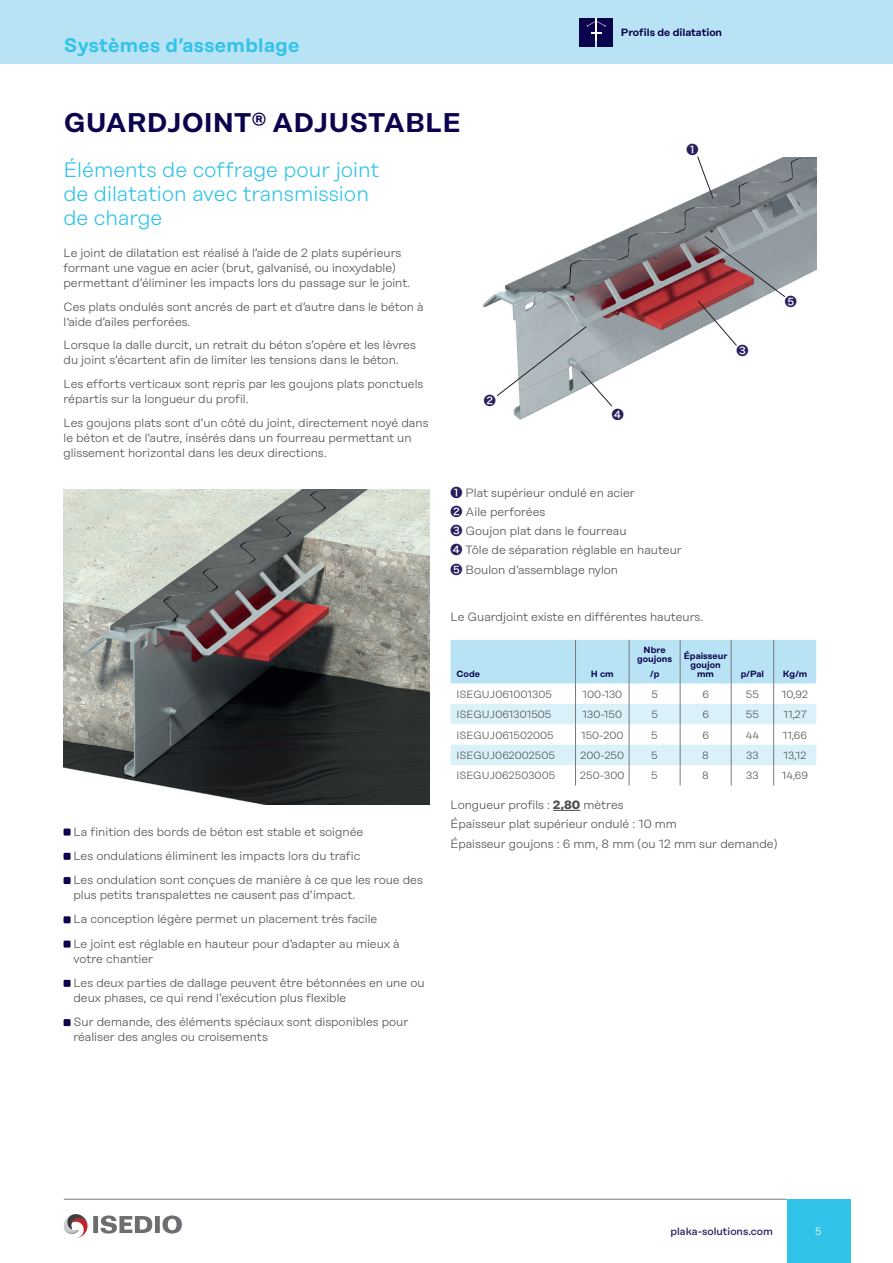
<style>
.page{position:relative;width:893px;height:1263px;background:#fff}
.page>*{position:absolute;margin:0;border:0;box-sizing:border-box;transform-origin:0 0}
.t1{font:600 27px "Rational Display";color:#0b034c}
.t2{font:300 21px/24px "Rational Display";color:#32c3e8}
.t3{font:600 19.5px "Rational Display";letter-spacing:.02em;color:#32c3e8}
.t4{font:300 12px/15px "Rational Display";color:#4b4c4d}
.t5{font:12px "Hira Kaku Pro W6";color:#27205e}
.t6{font:300 10.5px "Rational Display";color:#4b4c4d}
.t7{font:500 10.5px "Rational Display";color:#27205e}
.t8{font:600 10.5px "Rational Display";color:#0b034c}
.t9{font:300 10.5px "Rational Display";color:#fff}
.t10{font:600 9px/9px "Rational Display";color:#0b034c;text-align:center}
.s1{font-family:"Hira Kaku Pro W6";font-weight:400;color:#27205e}
.s2{font-weight:700}
</style>
<div class="page">
<div style="left:0;top:0;width:893px;height:64px;background:#b7e3f5"></div>
<hr style="left:64px;top:1199px;width:723px;height:1px;background:#76787b">
<div style="left:787px;top:1199px;width:63px;height:64px;background:#32c3e8"></div>
<div style="left:580px;top:18px;width:15px;height:28px;background:#0b034c"></div>
<div style="left:597px;top:18px;width:16px;height:28px;background:#0b034c"></div>
<hr style="left:595px;top:18px;width:2px;height:23px;background:#fff">
<svg style="left:587px;top:21px;width:19px;height:13px"></svg>
<img style="left:64px;top:490px;width:365px;height:314px">
<div style="left:64px;top:828px;width:7px;height:7px;background:#0b034c"></div>
<div style="left:64px;top:853px;width:7px;height:7px;background:#0b034c"></div>
<div style="left:64px;top:877px;width:7px;height:7px;background:#0b034c"></div>
<div style="left:64px;top:916px;width:7px;height:7px;background:#0b034c"></div>
<div style="left:64px;top:940px;width:7px;height:7px;background:#0b034c"></div>
<div style="left:64px;top:980px;width:7px;height:7px;background:#0b034c"></div>
<div style="left:64px;top:1019px;width:7px;height:7px;background:#0b034c"></div>
<svg style="left:553px;top:810px;width:27px;height:1px"></svg>
<svg style="left:450px;top:640px;width:366px;height:145px"></svg>
<svg style="left:64px;top:1214px;width:118px;height:24px"></svg>
<img style="left:482px;top:157px;width:334px;height:263px">
<svg style="left:496px;top:325px;width:117px;height:82px"></svg>
<svg style="left:697px;top:235px;width:89px;height:112px"></svg>
<svg style="left:696px;top:156px;width:18px;height:44px"></svg>
<h3 class="t3" style="left:64px;top:33px;width:237px">Systèmes d’assemblage</h3>
<p class="t8" style="left:621px;top:26px;width:103px">Profils de dilatation</p>
<h1 class="t1" style="left:64px;top:107px;width:398px">GUARDJOINT® ADJUSTABLE</h1>
<h2 class="t2" style="left:64px;top:158px;width:317px">Éléments de coffrage pour joint de dilatation avec transmission de charge</h2>
<p class="t4" style="left:64px;top:246px;width:348px">Le joint de dilatation est réalisé à l’aide de 2 plats supérieurs formant une vague en acier (brut, galvanisé, ou inoxydable) permettant d’éliminer les impacts lors du passage sur le joint.</p>
<p class="t4" style="left:64px;top:299px;width:362px">Ces plats ondulés sont ancrés de part et d’autre dans le béton à l‘aide d’ailes perforées.</p>
<p class="t4" style="left:64px;top:338px;width:354px">Lorsque la dalle durcit, un retrait du béton s’opère et les lèvres du joint s’écartent afin de limiter les tensions dans le béton.</p>
<p class="t4" style="left:64px;top:376px;width:361px">Les efforts verticaux sont repris par les goujons plats ponctuels répartis sur la longueur du profil.</p>
<p class="t4" style="left:64px;top:415px;width:366px">Les goujons plats sont d’un côté du joint, directement noyé dans le béton et de l’autre, insérés dans un fourreau permettant un glissement horizontal dans les deux directions.</p>
<p class="t5" style="left:484px;top:390px;width:13px">❷</p>
<p class="t5" style="left:612px;top:403px;width:13px">❹</p>
<p class="t5" style="left:686px;top:139px;width:13px">❶</p>
<p class="t5" style="left:736px;top:340px;width:13px">❸</p>
<p class="t5" style="left:785px;top:291px;width:13px">❺</p>
<p class="t4" style="left:450px;top:483px;width:233px;line-height:19.2px"><span class="s1">❶</span> Plat supérieur ondulé en acier<br><span class="s1">❷</span> Aile perforées<br><span class="s1">❸</span> Goujon plat dans le fourreau<br><span class="s1">❹</span> Tôle de séparation réglable en hauteur<br><span class="s1">❺</span> Boulon d’assemblage nylon</p>
<p class="t4" style="left:450px;top:609px;width:254px">Le Guardjoint existe en différentes hauteurs.</p>
<p class="t10" style="left:456px;top:670px;width:25px">Code</p>
<p class="t10" style="left:591px;top:670px;width:24px">H cm</p>
<p class="t10" style="left:637px;top:645px;width:36px">Nbre goujons</p>
<p class="t10" style="left:650px;top:670px;width:11px">/p</p>
<p class="t10" style="left:684px;top:652px;width:45px">Épaisseur goujon mm</p>
<p class="t10" style="left:741px;top:670px;width:25px">p/Pal</p>
<p class="t10" style="left:783px;top:670px;width:26px">Kg/m</p>
<p class="t4" style="left:73px;top:819px;width:351px;line-height:24.3px">La finition des bords de béton est stable et soignée<br>Les ondulations éliminent les impacts lors du trafic<br>Les ondulation sont conçues de manière à ce que les roue des</p>
<p class="t4" style="left:73px;top:883px;width:328px;line-height:24.3px">plus petits transpalettes ne causent pas d’impact.<br>La conception légère permet un placement très facile<br>Le joint est réglable en hauteur pour d’adapter au mieux à</p>
<p class="t4" style="left:73px;top:946px;width:353px;line-height:24.3px">votre chantier<br>Les deux parties de dallage peuvent être bétonnées en une ou</p>
<p class="t4" style="left:73px;top:985px;width:336px;line-height:24.3px">deux phases, ce qui rend l’exécution plus flexible<br>Sur demande, des éléments spéciaux sont disponibles pour</p>
<p class="t4" style="left:73px;top:1029px;width:196px">réaliser des angles ou croisements</p>
<p class="t6" style="left:456px;top:688px;width:97px">ISEGUJ061001305</p>
<p class="t6" style="left:582px;top:688px;width:41px">100-130</p>
<p class="t6" style="left:651px;top:688px;width:8px">5</p>
<p class="t6" style="left:702px;top:688px;width:8px">6</p>
<p class="t6" style="left:746px;top:688px;width:15px">55</p>
<p class="t6" style="left:782px;top:688px;width:28px">10,92</p>
<p class="t6" style="left:456px;top:709px;width:96px">ISEGUJ061301505</p>
<p class="t6" style="left:583px;top:709px;width:41px">130-150</p>
<p class="t6" style="left:651px;top:709px;width:8px">5</p>
<p class="t6" style="left:702px;top:709px;width:8px">6</p>
<p class="t6" style="left:746px;top:709px;width:15px">55</p>
<p class="t6" style="left:783px;top:709px;width:25px">11,27</p>
<p class="t6" style="left:456px;top:729px;width:99px">ISEGUJ061502005</p>
<p class="t6" style="left:581px;top:729px;width:44px">150-200</p>
<p class="t6" style="left:651px;top:729px;width:8px">5</p>
<p class="t6" style="left:702px;top:729px;width:8px">6</p>
<p class="t6" style="left:746px;top:729px;width:15px">44</p>
<p class="t6" style="left:783px;top:729px;width:26px">11,66</p>
<p class="t6" style="left:456px;top:749px;width:100px">ISEGUJ062002505</p>
<p class="t6" style="left:580px;top:749px;width:45px">200-250</p>
<p class="t6" style="left:651px;top:749px;width:8px">5</p>
<p class="t6" style="left:702px;top:749px;width:8px">8</p>
<p class="t6" style="left:746px;top:749px;width:14px">33</p>
<p class="t6" style="left:783px;top:749px;width:24px">13,12</p>
<p class="t6" style="left:456px;top:770px;width:100px">ISEGUJ062503005</p>
<p class="t6" style="left:580px;top:770px;width:46px">250-300</p>
<p class="t6" style="left:651px;top:770px;width:8px">5</p>
<p class="t6" style="left:702px;top:770px;width:8px">8</p>
<p class="t6" style="left:746px;top:770px;width:14px">33</p>
<p class="t6" style="left:782px;top:770px;width:28px">14,69</p>
<p class="t4" style="left:450px;top:795px;width:328px;line-height:19.2px">Longueur profils : <span class="s2">2,80</span> mètres<br>Épaisseur plat supérieur ondulé : 10 mm<br>Épaisseur goujons : 6 mm, 8 mm (ou 12 mm sur demande)</p>
<p class="t7" style="left:670px;top:1225px;width:104px">plaka-solutions.com</p>
<p class="t9" style="left:815px;top:1226px;width:8px">5</p>
</div>
